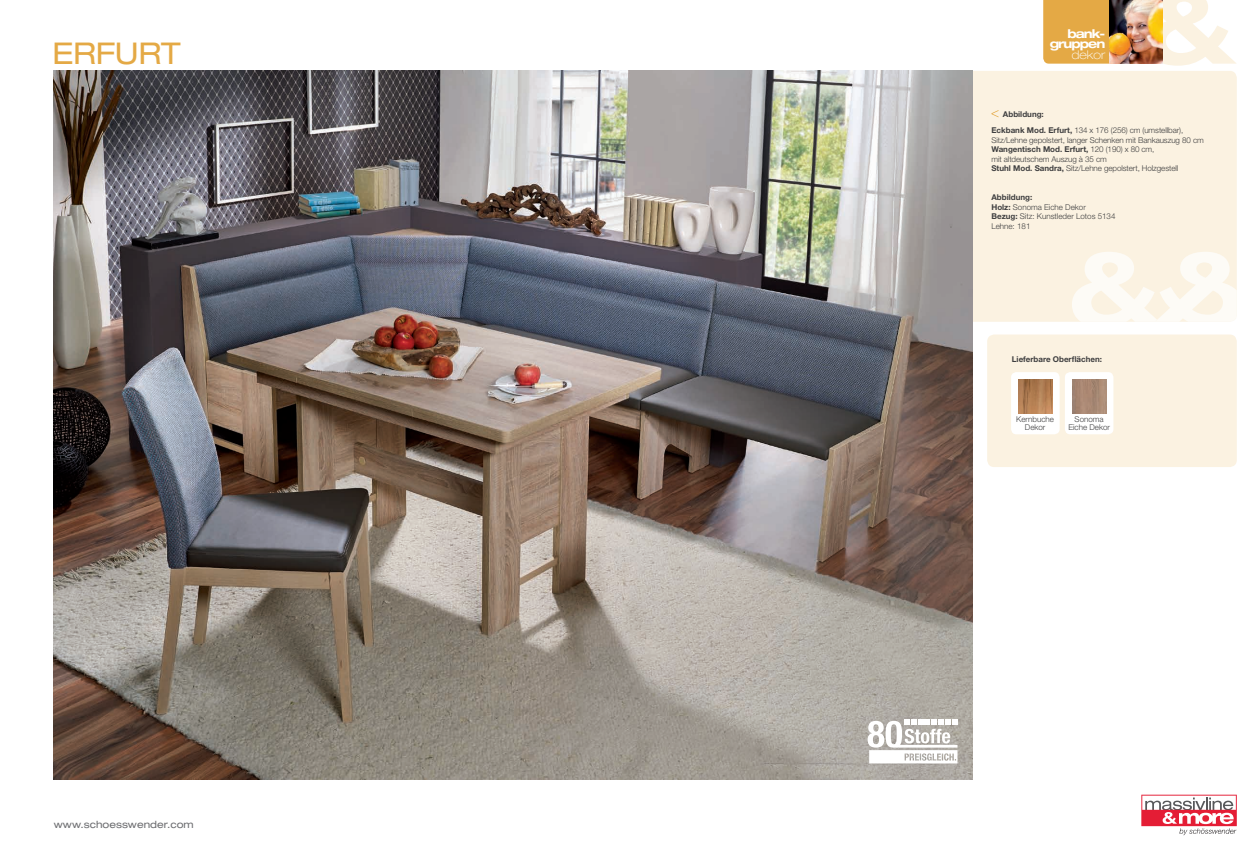
<style>
.page{position:relative;width:1251px;height:842px;background:#fff}
.page>*{position:absolute;margin:0;border:0;box-sizing:border-box;transform-origin:0 0}
.t1{font:expanded 30px "Helvetica Neue";letter-spacing:-.01em;color:#e4a945}
.t2{font:700 expanded 12.1px/10.5px "Helvetica Neue";letter-spacing:-.08em;color:#fff;text-align:right}
.t3{font:100 expanded 12.1px "Helvetica Neue";color:#fff}
.t4{font:expanded 10px "Helvetica Neue";color:#6c6d70}
.t5{font:300 8px/9.6px "Helvetica Neue LT Std";letter-spacing:-.01em;color:#3e3e3f}
.t6{font:700 8px/15.6px "Helvetica Neue LT Std";color:#3e3e3f}
.s1{font-weight:300}
.s2{font-weight:700}
</style>
<div class="page">
<div style="left:934px;top:71px;width:302px;height:251px;background:#fbf2e1;border-radius:7px"></div>
<div style="left:986px;top:334px;width:250px;height:133px;background:#fbf2e1;border-radius:7px"></div>
<svg style="left:1141px;top:795px;width:95px;height:40px"></svg>
<svg style="left:1162px;top:0;width:74px;height:66px"></svg>
<div style="left:1043px;top:0;width:65px;height:64px;background:#e4a945"></div>
<img style="left:1108px;top:0;width:54px;height:64px">
<img style="left:54px;top:71px;width:918px;height:709px">
<svg style="left:991px;top:110px;width:7px;height:7px"></svg>
<div style="left:1064px;top:372px;width:49px;height:62px;background:#fff;border-radius:5px"></div>
<img style="left:1072px;top:379px;width:33px;height:34px">
<div style="left:1010px;top:372px;width:49px;height:62px;background:#fff;border-radius:5px"></div>
<img style="left:1018px;top:379px;width:34px;height:34px">
<svg style="left:1072px;top:252px;width:165px;height:70px"></svg>
<svg style="left:867px;top:720px;width:90px;height:43px"></svg>
<h1 class="t1" style="left:52px;top:35px;width:129px">ERFURT</h1>
<p class="t4" style="left:54px;top:818px;width:141px">www.schoesswender.com</p>
<h2 class="t2" style="left:1049px;top:28px;width:57px">bank&shy;gruppen</h2>
<h2 class="t3" style="left:1071px;top:47px;width:35px">dekor</h2>
<p class="t6" style="left:991px;top:107px;width:193px;text-indent:12px">Abbildung:<br>Eckbank Mod. Erfurt, <span class="s1">134 x 176 (256) cm (umstellbar),</span></p>
<p class="t5" style="left:991px;top:135px;width:214px">Sitz/Lehne gepolstert, langer Schenken mit Bankauszug 80 cm <span class="s2">Wangentisch Mod. Erfurt,</span> 120 (190) x 80 cm,<br>mit altdeutschem Auszug à 35 cm<br><span class="s2">Stuhl Mod. Sandra,</span> Sitz/Lehne gepolstert, Holzgestell</p>
<p class="t5" style="left:991px;top:192px;width:126px"><span class="s2">Abbildung:<br>Holz:</span> Sonoma Eiche Dekor<br><span class="s2">Bezug:</span> Sitz: Kunstleder Lotos 5134<br>Lehne: 181</p>
<p class="t6" style="left:1011px;top:351px;width:92px">Lieferbare Oberflächen:</p>
<p class="t5" style="left:1016px;top:415px;width:39px;line-height:8px;text-align:center">Kernbuche<br>Dekor</p>
<p class="t5" style="left:1068px;top:415px;width:43px;line-height:8px;text-align:center">Sonoma<br>Eiche Dekor</p>
</div>
